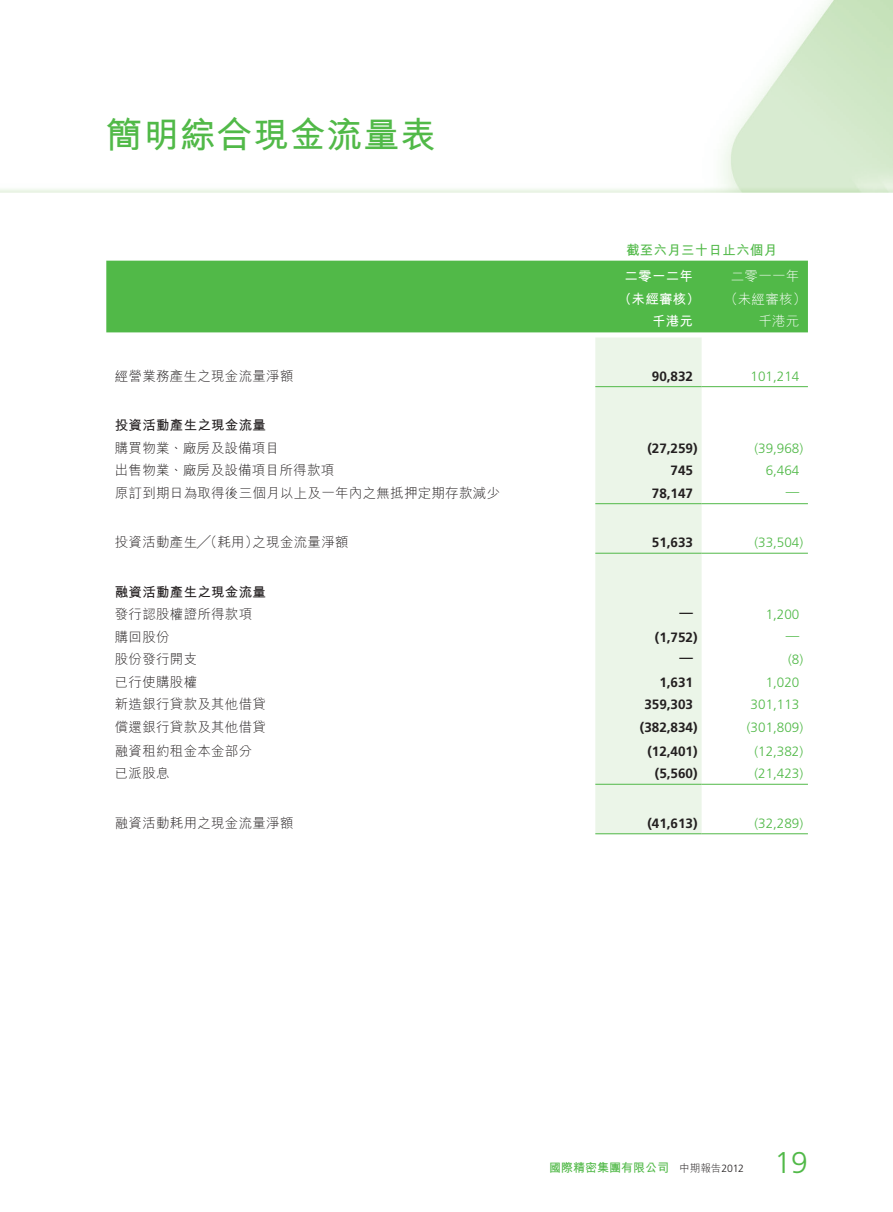
<style>
.page{position:relative;width:893px;height:1212px;background:#fff}
.page>*{position:absolute;margin:0;border:0;box-sizing:border-box;transform-origin:0 0}
.t1{font:700 36px "M Hei HK";letter-spacing:.02em;color:#51b948}
.t2{font:300 30px "Frutiger LT Std";color:#51b948}
.t3{font:300 13.5px "M Hei HK";letter-spacing:.02em;color:#231f20}
.t4{font:300 13.5px "Frutiger LT Std";color:#51b948}
.t5{font:700 13.5px "Frutiger LT Std";color:#231f20}
.t6{font:700 13.5px "M Hei HK";letter-spacing:.02em;color:#231f20}
.t7{font:700 13.5px "M Hei HK";letter-spacing:.02em;color:#fff}
.t8{font:300 13.5px "M Hei HK";letter-spacing:.02em;color:#fff}
.t9{font:700 13.5px "M Hei HK";letter-spacing:.02em;color:#51b948}
.t10{font:700 12px "M Hei HK";color:#51b948}
.s1{font-weight:300;font-size:10.5px;color:#231f20}
.s2{font-family:"Frutiger LT Std";font-weight:300;font-size:10.5px;color:#231f20}
</style>
<div class="page">
<img style="left:0;top:0;width:893px;height:193px">
<div style="left:106px;top:261px;width:702px;height:71px;background:#51b948"></div>
<div style="left:595px;top:337px;width:107px;height:496px;background:#ebf5e8"></div>
<hr style="left:595px;top:386px;width:107px;height:1px;background:#51b948">
<hr style="left:702px;top:386px;width:106px;height:1px;background:#51b948">
<hr style="left:595px;top:503px;width:107px;height:1px;background:#51b948">
<hr style="left:702px;top:503px;width:106px;height:1px;background:#51b948">
<hr style="left:595px;top:553px;width:107px;height:1px;background:#51b948">
<hr style="left:702px;top:553px;width:106px;height:1px;background:#51b948">
<hr style="left:595px;top:784px;width:107px;height:1px;background:#51b948">
<hr style="left:702px;top:784px;width:106px;height:1px;background:#51b948">
<hr style="left:595px;top:833px;width:107px;height:1px;background:#51b948">
<hr style="left:702px;top:833px;width:106px;height:1px;background:#51b948">
<h1 class="t1" style="left:106px;top:109px;width:331px">簡明綜合現金流量表</h1>
<p class="t9" style="left:626px;top:240px;width:153px">截至六月三十日止六個月</p>
<p class="t7" style="left:624px;top:267px;width:70px">二零一二年</p>
<p class="t8" style="left:731px;top:270px;width:70px">二零一一年</p>
<p class="t7" style="left:618px;top:289px;width:83px">（未經審核）</p>
<p class="t8" style="left:724px;top:292px;width:83px">（未經審核）</p>
<p class="t7" style="left:652px;top:312px;width:43px">千港元</p>
<p class="t8" style="left:758px;top:315px;width:43px">千港元</p>
<p class="t3" style="left:115px;top:369px;width:180px">經營業務產生之現金流量淨額</p>
<p class="t5" style="left:652px;top:368px;width:43px">90,832</p>
<p class="t4" style="left:751px;top:368px;width:50px">101,214</p>
<p class="t6" style="left:115px;top:415px;width:153px">投資活動產生之現金流量</p>
<p class="t3" style="left:115px;top:441px;width:166px">購買物業、廠房及設備項目</p>
<p class="t5" style="left:647px;top:440px;width:52px">(27,259)</p>
<p class="t4" style="left:754px;top:440px;width:50px">(39,968)</p>
<p class="t3" style="left:115px;top:463px;width:221px">出售物業、廠房及設備項目所得款項</p>
<p class="t5" style="left:671px;top:463px;width:24px">745</p>
<p class="t4" style="left:766px;top:463px;width:35px">6,464</p>
<p class="t3" style="left:115px;top:486px;width:387px">原訂到期日為取得後三個月以上及一年內之無抵押定期存款減少</p>
<p class="t5" style="left:652px;top:485px;width:43px">78,147</p>
<p class="t4" style="left:786px;top:483px;width:15px">—</p>
<p class="t3" style="left:115px;top:535px;width:235px">投資活動產生╱（耗用）之現金流量淨額</p>
<p class="t5" style="left:652px;top:535px;width:43px">51,633</p>
<p class="t4" style="left:754px;top:535px;width:50px">(33,504)</p>
<p class="t6" style="left:115px;top:582px;width:153px">融資活動產生之現金流量</p>
<p class="t3" style="left:115px;top:607px;width:139px">發行認股權證所得款項</p>
<p class="t5" style="left:680px;top:605px;width:15px">—</p>
<p class="t4" style="left:766px;top:607px;width:35px">1,200</p>
<p class="t3" style="left:115px;top:630px;width:56px">購回股份</p>
<p class="t5" style="left:655px;top:629px;width:44px">(1,752)</p>
<p class="t4" style="left:786px;top:627px;width:15px">—</p>
<p class="t3" style="left:115px;top:652px;width:84px">股份發行開支</p>
<p class="t5" style="left:680px;top:650px;width:15px">—</p>
<p class="t4" style="left:788px;top:652px;width:17px">(8)</p>
<p class="t3" style="left:115px;top:675px;width:84px">已行使購股權</p>
<p class="t5" style="left:659px;top:674px;width:35px">1,631</p>
<p class="t4" style="left:766px;top:675px;width:35px">1,020</p>
<p class="t3" style="left:115px;top:697px;width:153px">新造銀行貸款及其他借貸</p>
<p class="t5" style="left:644px;top:697px;width:50px">359,303</p>
<p class="t4" style="left:751px;top:697px;width:50px">301,113</p>
<p class="t3" style="left:115px;top:720px;width:153px">償還銀行貸款及其他借貸</p>
<p class="t5" style="left:640px;top:719px;width:59px">(382,834)</p>
<p class="t4" style="left:747px;top:720px;width:58px">(301,809)</p>
<p class="t3" style="left:115px;top:744px;width:139px">融資租約租金本金部分</p>
<p class="t5" style="left:647px;top:743px;width:52px">(12,401)</p>
<p class="t4" style="left:754px;top:744px;width:50px">(12,382)</p>
<p class="t3" style="left:115px;top:766px;width:56px">已派股息</p>
<p class="t5" style="left:655px;top:766px;width:44px">(5,560)</p>
<p class="t4" style="left:754px;top:766px;width:50px">(21,423)</p>
<p class="t3" style="left:115px;top:816px;width:180px">融資活動耗用之現金流量淨額</p>
<p class="t5" style="left:647px;top:815px;width:52px">(41,613)</p>
<p class="t4" style="left:754px;top:816px;width:50px">(32,289)</p>
<p class="t10" style="left:549px;top:1159px;width:197px">國際精密集團有限公司 <span class="s1">中期報告</span><span class="s2">2012</span></p>
<h2 class="t2" style="left:775px;top:1146px;width:35px">19</h2>
</div>
